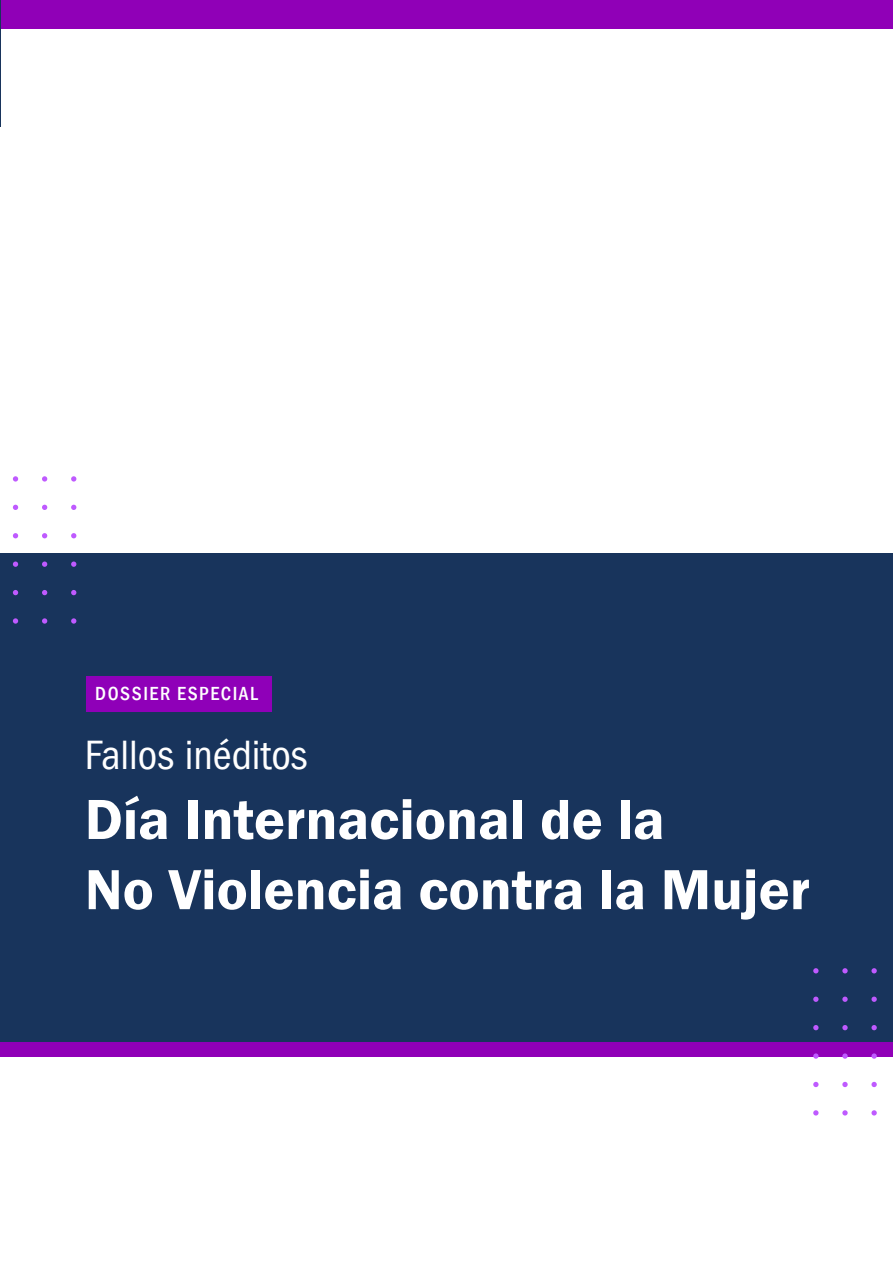
<style>
.page{position:relative;width:893px;height:1263px;background:#fff}
.page>*{position:absolute;margin:0;border:0;box-sizing:border-box;transform-origin:0 0}
.t1{font:600 58.5px/70.2px "Franklin Gothic";color:#fff}
.t2{font:condensed 42.45px "Franklin Gothic";color:#fff}
.t3{font:500 condensed 19.5px "Franklin Gothic";letter-spacing:.08em;color:#fff}
</style>
<div class="page">
<div style="left:0;top:553px;width:893px;height:489px;background:#18345c"></div>
<div style="left:0;top:1042px;width:893px;height:15px;background:#9000b7"></div>
<div style="left:0;top:0;width:893px;height:29px;background:#9000b7"></div>
<svg style="left:13px;top:476px;width:5px;height:6px"></svg>
<svg style="left:13px;top:505px;width:5px;height:5px"></svg>
<svg style="left:13px;top:533px;width:5px;height:5px"></svg>
<svg style="left:13px;top:561px;width:5px;height:6px"></svg>
<svg style="left:13px;top:590px;width:5px;height:5px"></svg>
<svg style="left:13px;top:618px;width:5px;height:6px"></svg>
<svg style="left:42px;top:476px;width:5px;height:6px"></svg>
<svg style="left:42px;top:505px;width:5px;height:5px"></svg>
<svg style="left:42px;top:533px;width:5px;height:5px"></svg>
<svg style="left:42px;top:561px;width:5px;height:6px"></svg>
<svg style="left:42px;top:590px;width:5px;height:5px"></svg>
<svg style="left:42px;top:618px;width:5px;height:6px"></svg>
<svg style="left:71px;top:476px;width:5px;height:6px"></svg>
<svg style="left:71px;top:505px;width:5px;height:5px"></svg>
<svg style="left:71px;top:533px;width:5px;height:5px"></svg>
<svg style="left:71px;top:561px;width:5px;height:6px"></svg>
<svg style="left:71px;top:590px;width:5px;height:5px"></svg>
<svg style="left:71px;top:618px;width:5px;height:6px"></svg>
<svg style="left:813px;top:968px;width:5px;height:5px"></svg>
<svg style="left:813px;top:996px;width:5px;height:6px"></svg>
<svg style="left:813px;top:1025px;width:5px;height:5px"></svg>
<svg style="left:813px;top:1053px;width:5px;height:6px"></svg>
<svg style="left:813px;top:1082px;width:5px;height:5px"></svg>
<svg style="left:813px;top:1110px;width:5px;height:5px"></svg>
<svg style="left:842px;top:968px;width:6px;height:5px"></svg>
<svg style="left:842px;top:996px;width:6px;height:6px"></svg>
<svg style="left:842px;top:1025px;width:6px;height:5px"></svg>
<svg style="left:842px;top:1053px;width:6px;height:6px"></svg>
<svg style="left:842px;top:1082px;width:6px;height:5px"></svg>
<svg style="left:842px;top:1110px;width:6px;height:5px"></svg>
<svg style="left:871px;top:968px;width:6px;height:5px"></svg>
<svg style="left:871px;top:996px;width:6px;height:6px"></svg>
<svg style="left:871px;top:1025px;width:6px;height:5px"></svg>
<svg style="left:871px;top:1053px;width:6px;height:6px"></svg>
<svg style="left:871px;top:1082px;width:6px;height:5px"></svg>
<svg style="left:871px;top:1110px;width:6px;height:5px"></svg>
<div style="left:86px;top:676px;width:185px;height:36px;background:#8f00b8"></div>
<hr style="left:0;top:0;width:1px;height:127px;background:#18345c">
<p class="t3" style="left:95px;top:681px;width:164px">DOSSIER ESPECIAL</p>
<p class="t2" style="left:85px;top:731px;width:224px">Fallos inéditos</p>
<p class="t1" style="left:85px;top:785px;width:727px">Día Internacional de la<br>No Violencia contra la Mujer</p>
</div>
